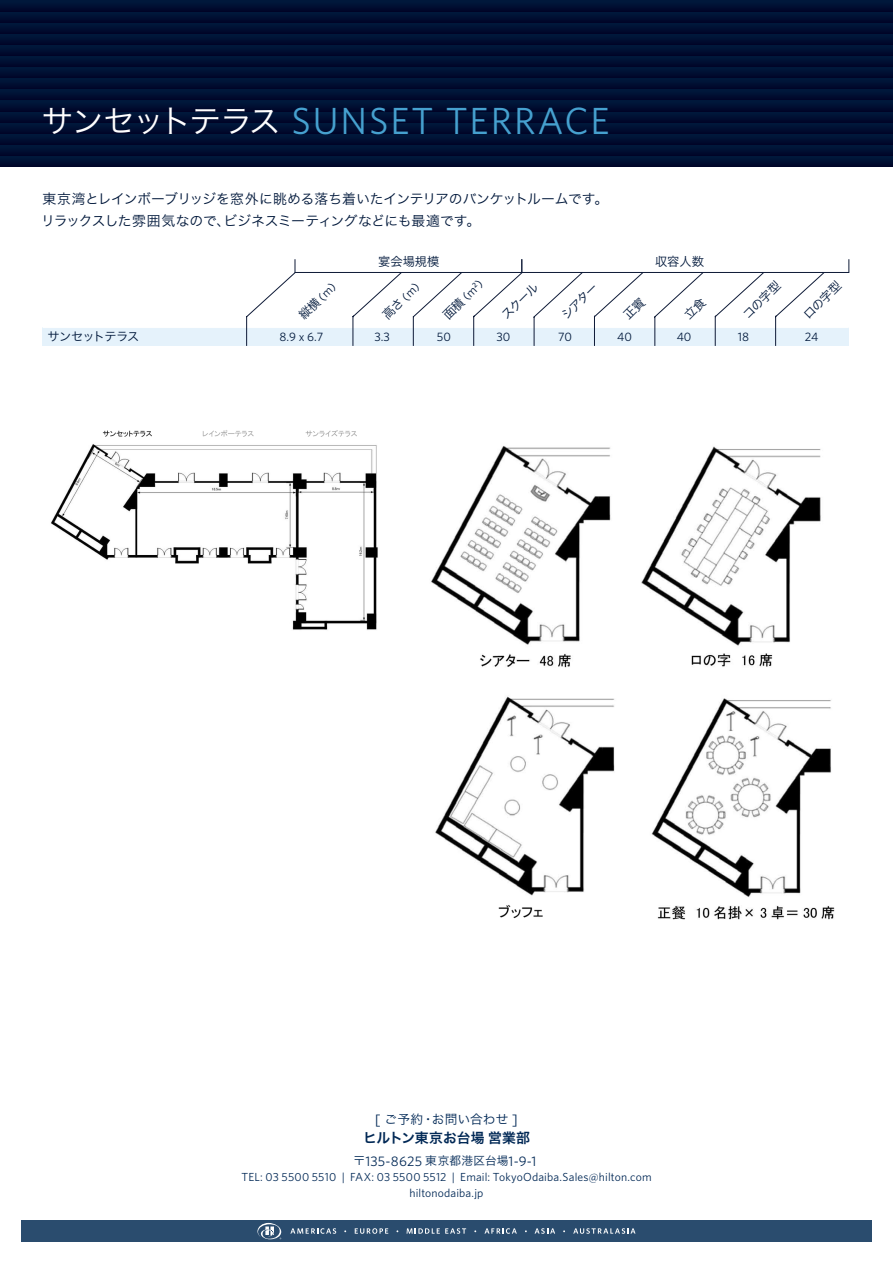
<style>
.page{position:relative;width:893px;height:1263px;background:#fff}
.page>*{position:absolute;margin:0;border:0;box-sizing:border-box;transform-origin:0 0}
.t1{font:37.8px "Whitney";letter-spacing:.05em;color:#46a1cf}
.t2{font:13.8px/22.4px "Hira Kaku Pro N W3";letter-spacing:-.02em;color:#00183b}
.t3{font:13.8px "Whitney";letter-spacing:.015em;color:#002855}
.t4{font:13.8px "Hira Kaku Pro W6";letter-spacing:.01em;color:#002855}
.t5{font:12.75px "Hira Kaku Pro W3";letter-spacing:.005em;color:#002855}
.t6{font:12.15px "Whitney";color:#00183b}
.t7{font:12.15px "Hira Kaku Pro N W3";letter-spacing:-.01em;color:#00183b}
.t8{font:12.15px "Hira Kaku Pro N W3";letter-spacing:-.065em;color:#00183b}
.t9{font:11.7px/15.9px "Whitney";letter-spacing:.015em;color:#002855;text-align:center}
.s1{font-family:"Hira Kaku Pro W3";font-size:31.95px;color:#fff}
.s2{font-family:"Hira Kaku Pro N W3"}
.s3{font-family:"Whitney";font-size:15.15px}
.s4{font-family:"Hira Kaku Pro W3";font-size:11.7px}
</style>
<div class="page">
<div style="left:0;top:155px;width:893px;height:12px;background:#001235"></div>
<div style="left:0;top:144px;width:893px;height:11px;background:#001235"></div>
<div style="left:0;top:133px;width:893px;height:11px;background:#001235"></div>
<div style="left:0;top:122px;width:893px;height:11px;background:#001134"></div>
<div style="left:0;top:111px;width:893px;height:11px;background:#001134"></div>
<div style="left:0;top:100px;width:893px;height:11px;background:#001134"></div>
<div style="left:0;top:89px;width:893px;height:11px;background:#001134"></div>
<div style="left:0;top:78px;width:893px;height:11px;background:#001033"></div>
<div style="left:0;top:67px;width:893px;height:11px;background:#001033"></div>
<div style="left:0;top:56px;width:893px;height:11px;background:#001033"></div>
<div style="left:0;top:44px;width:893px;height:12px;background:#001235"></div>
<div style="left:0;top:33px;width:893px;height:11px;background:#001235"></div>
<div style="left:0;top:22px;width:893px;height:11px;background:#001134"></div>
<div style="left:0;top:11px;width:893px;height:11px;background:#001134"></div>
<div style="left:0;top:0;width:893px;height:11px;background:#001134"></div>
<div style="left:21px;top:1220px;width:851px;height:22px;background:#2a4c6e"></div>
<svg style="left:257px;top:1223px;width:24px;height:16px"></svg>
<svg style="left:290px;top:1228px;width:46px;height:6px"></svg>
<svg style="left:355px;top:1228px;width:33px;height:6px"></svg>
<svg style="left:407px;top:1228px;width:59px;height:6px"></svg>
<svg style="left:484px;top:1228px;width:33px;height:6px"></svg>
<svg style="left:535px;top:1228px;width:20px;height:6px"></svg>
<svg style="left:573px;top:1228px;width:62px;height:6px"></svg>
<img style="left:51px;top:430px;width:784px;height:490px">
<div style="left:43px;top:328px;width:806px;height:18px;background:#e5f2fb"></div>
<svg style="left:246px;top:272px;width:50px;height:74px"></svg>
<svg style="left:349px;top:272px;width:53px;height:74px"></svg>
<svg style="left:470px;top:272px;width:53px;height:74px"></svg>
<svg style="left:534px;top:272px;width:49px;height:74px"></svg>
<svg style="left:772px;top:272px;width:53px;height:74px"></svg>
<svg style="left:412px;top:272px;width:50px;height:74px"></svg>
<svg style="left:591px;top:272px;width:56px;height:74px"></svg>
<svg style="left:654px;top:272px;width:110px;height:74px"></svg>
<p class="t1" style="left:41px;top:96px;width:570px"><span class="s1">サンセットテラス</span> SUNSET TERRACE</p>
<p class="t2" style="left:41px;top:186px;width:569px">東京湾とレインボーブリッジを窓外に眺める落ち着いたインテリアのバンケットルームです。リラックスした雰囲気なので、ビジネスミーティングなどにも最適です。</p>
<p class="t7" style="left:378px;top:250px;width:63px">宴会場規模</p>
<p class="t7" style="left:655px;top:250px;width:50px">収容人数</p>
<p class="t6" style="left:296px;top:312px;width:48px;rotate:-45deg"><span class="s2">縦横</span> (m)</p>
<p class="t6" style="left:440px;top:312px;width:52px;rotate:-45deg"><span class="s2">面積</span> (m<sup>2</sup>)</p>
<p class="t7" style="left:496px;top:309px;width:47px;rotate:-45deg">スクール</p>
<p class="t7" style="left:556px;top:309px;width:46px;rotate:-45deg">シアター</p>
<p class="t7" style="left:737px;top:309px;width:49px;rotate:-45deg">コの字型</p>
<p class="t7" style="left:798px;top:309px;width:49px;rotate:-45deg">ロの字型</p>
<p class="t6" style="left:379px;top:312px;width:48px;rotate:-45deg"><span class="s2">高さ</span> (m)</p>
<p class="t8" style="left:48px;top:325px;width:93px">サンセットテラス</p>
<p class="t6" style="left:279px;top:329px;width:45px">8.9 x 6.7</p>
<p class="t6" style="left:374px;top:329px;width:17px">3.3</p>
<p class="t6" style="left:437px;top:329px;width:16px">50</p>
<p class="t6" style="left:496px;top:329px;width:15px">30</p>
<p class="t6" style="left:558px;top:329px;width:16px">70</p>
<p class="t6" style="left:617px;top:329px;width:16px">40</p>
<p class="t6" style="left:677px;top:329px;width:16px">40</p>
<p class="t6" style="left:738px;top:329px;width:13px">18</p>
<p class="t6" style="left:805px;top:329px;width:15px">24</p>
<p class="t5" style="left:375px;top:1108px;width:145px"><span class="s3">[</span> ご予約・お問い合わせ <span class="s3">]</span></p>
<p class="t4" style="left:363px;top:1126px;width:168px">ヒルトン東京お台場営業部</p>
<p class="t3" style="left:353px;top:1151px;width:185px"><span class="s4">〒</span>135-8625 <span class="s4">東京都港区台場</span>1-9-1</p>
<p class="t9" style="left:241px;top:1168px;width:412px">TEL: 03 5500 5510 | FAX: 03 5500 5512 | Email: TokyoOdaiba.Sales@hilton.com hiltonodaiba.jp</p>
</div>
